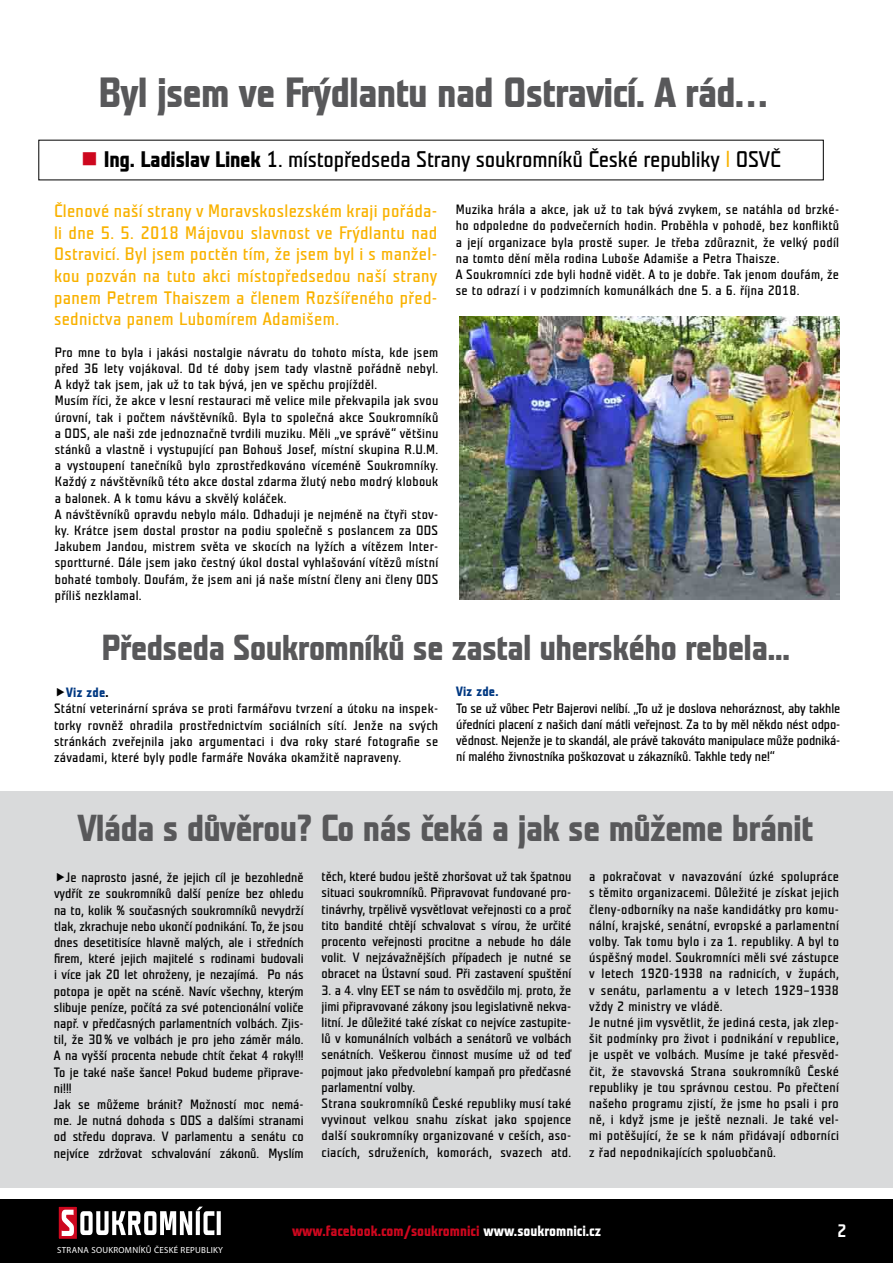
<style>
.page{position:relative;width:893px;height:1263px;background:#fff}
.page>*{position:absolute;margin:0;border:0;box-sizing:border-box;transform-origin:0 0}
.t1{font:700 42px "Teuton Normal CE";letter-spacing:-.02em;color:#58585a}
.t2{font:700 37.5px "Teuton Normal CE";letter-spacing:-.02em;color:#58585a}
.t3{font:700 36px "Teuton Normal CE";letter-spacing:-.02em;color:#58585a}
.t4{font:22.5px "Teuton Normal CE";letter-spacing:-.01em;color:#000}
.t5{font:18px/21.6px "Teuton Normal CE";letter-spacing:.02em;color:#f9b200;text-align:justify}
.t6{font:18px "Teuton Fett";color:#fff}
.t7{font:700 15px "Teuton Normal CE";color:#cd071e}
.t8{font:13.5px/16.2px "Teuton Normal CE";letter-spacing:.02em;color:#000}
.t9{font:13.5px/16.2px "Teuton Normal CE";color:#000}
.t10{font:700 13.5px "Teuton Normal CE";letter-spacing:.02em;color:#003882}
.t11{font:8.85px "Myriad Pro";letter-spacing:.03em;color:#fff}
.s1{color:#cd071e}
.s2{font-weight:700}
.s3{font-family:"Norma Zlin Hxx CE";color:#f9b200}
.s4{font-weight:700;color:#003882}
.s5{color:#fff}
</style>
<div class="page">
<div style="left:0;top:792px;width:893px;height:396px;background:#d9dadb"></div>
<div style="left:0;top:1199px;width:893px;height:64px;background:#000"></div>
<div style="left:58px;top:1205px;width:20px;height:35px;background:#cd071e"></div>
<div style="left:56px;top:1204px;width:23px;height:37px;border:2px solid #000"></div>
<svg style="left:62px;top:1210px;width:12px;height:26px"></svg>
<svg style="left:80px;top:1206px;width:141px;height:29px"></svg>
<img style="left:459px;top:317px;width:380px;height:282px">
<h1 class="t1" style="left:99px;top:72px;width:671px">Byl jsem ve Frýdlantu nad Ostravicí. A rád…</h1>
<h3 class="t4" style="left:81px;top:148px;width:701px"><span class="s1">■</span> <span class="s2">Ing. Ladislav Linek</span> 1. místopředseda Strany soukromníků České republiky <span class="s3">|</span> OSVČ</h3>
<p class="t8" style="left:456px;top:202px;width:385px">Muzika hrála a akce, jak už to tak bývá zvykem, se natáhla od brzké&shy;ho odpoledne do podvečerních hodin. Proběhla v pohodě, bez konfliktů a její organizace byla prostě super. Je třeba zdůraznit, že velký podíl na tomto dění měla rodina Luboše Adamiše a Petra Thaisze.<br>A Soukromníci zde byli hodně vidět. A to je dobře. Tak jenom doufám, že se to odrazí i v podzimních komunálkách dne 5. a 6. října 2018.</p>
<p class="t5" style="left:54px;top:201px;width:385px">Členové naší strany v Moravskoslezském kraji pořáda&shy;li dne 5. 5. 2018 Májovou slavnost ve Frýdlantu nad Ostravicí. Byl jsem poctěn tím, že jsem byl i s manžel&shy;kou pozván na tuto akci místopředsedou naší strany panem Petrem Thaiszem a členem Rozšířeného před&shy;sednictva panem Lubomírem Adamišem.</p>
<p class="t8" style="left:55px;top:345px;width:385px">Pro mne to byla i jakási nostalgie návratu do tohoto místa, kde jsem před 36 lety vojákoval. Od té doby jsem tady vlastně pořádně nebyl.<br>A když tak jsem, jak už to tak bývá, jen ve spěchu projížděl.<br>Musím říci, že akce v lesní restauraci mě velice mile překvapila jak svou úrovní, tak i počtem návštěvníků. Byla to společná akce Soukromníků a ODS, ale naši zde jednoznačně tvrdili muziku. Měli „ve správě“ většinu stánků a vlastně i vystupující pan Bohouš Josef, místní skupina R.U.M. a vystoupení tanečníků bylo zprostředkováno víceméně Soukromníky.<br>Každý z návštěvníků této akce dostal zdarma žlutý nebo modrý klobouk a balonek. A k tomu kávu a skvělý koláček.<br>A návštěvníků opravdu nebylo málo. Odhaduji je nejméně na čtyři stov&shy;ky. Krátce jsem dostal prostor na podiu společně s poslancem za ODS Jakubem Jandou, mistrem světa ve skocích na lyžích a vítězem Inter&shy;sportturné. Dále jsem jako čestný úkol dostal vyhlašování vítězů místní bohaté tomboly. Doufám, že jsem ani já naše místní členy ani členy ODS příliš nezklamal.</p>
<h3 class="t3" style="left:102px;top:629px;width:690px">Předseda Soukromníků se zastal uherského rebela...</h3>
<p class="t8" style="left:54px;top:685px;width:386px;text-indent:12px"><span class="s4">Viz zde</span><span class="s2">.<br></span>Státní veterinární správa se proti farmářovu tvrzení a útoku na inspek&shy;torky rovněž ohradila prostřednictvím sociálních sítí. Jenže na svých stránkách zveřejnila jako argumentaci i dva roky staré fotografie se závadami, které byly podle farmáře Nováka okamžitě napraveny.</p>
<p class="t10" style="left:456px;top:685px;width:44px">Viz zde.</p>
<p class="t8" style="left:456px;top:700px;width:386px;text-align:justify">To se už vůbec Petr Bajerovi nelíbí. „To už je doslova nehoráznost, aby takhle úředníci placení z našich daní mátli veřejnost. Za to by měl někdo nést odpo&shy;vědnost. Nejenže je to skandál, ale právě takováto manipulace může podniká&shy;ní malého živnostníka poškozovat u zákazníků. Takhle tedy ne!“</p>
<h2 class="t2" style="left:78px;top:809px;width:737px">Vláda s důvěrou? Co nás čeká a jak se můžeme bránit</h2>
<p class="t9" style="left:54px;top:870px;width:251px;text-indent:12px">Je naprosto jasné, že jejich cíl je bezohledně vydřít ze soukromníků další peníze bez ohledu na to, kolik % současných soukromníků nevydrží tlak, zkrachuje nebo ukončí podnikání. To, že jsou dnes desetitisíce hlavně malých, ale i středních firem, které jejich majitelé s rodinami budovali i více jak 20 let ohroženy, je nezajímá. Po nás potopa je opět na scéně. Navíc všechny, kterým slibuje peníze, počítá za své potencionální voliče např. v předčasných parlamentních volbách. Zjis&shy;til, že 30% ve volbách je pro jeho záměr málo.<br>A na vyšší procenta nebude chtít čekat 4 roky!!!<br>To je také naše šance! Pokud budeme připrave&shy;ni!!!<br>Jak se můžeme bránit? Možností moc nemá&shy;me. Je nutná dohoda s ODS a dalšími stranami od středu doprava. V parlamentu a senátu co nejvíce zdržovat schvalování zákonů. Myslím</p>
<p class="t8" style="left:322px;top:869px;width:251px;text-align:justify">těch, které budou ještě zhoršovat už tak špatnou situaci soukromníků. Připravovat fundované pro&shy;tinávrhy, trpělivě vysvětlovat veřejnosti co a proč tito bandité chtějí schvalovat s vírou, že určité procento veřejnosti procitne a nebude ho dále volit. V nejzávažnějších případech je nutné se obracet na Ústavní soud. Při zastavení spuštění</p>
<p class="t9" style="left:322px;top:982px;width:251px">3. a 4. vlny EET se nám to osvědčilo mj. proto, že jimi připravované zákony jsou legislativně nekva&shy;litní. Je důležité také získat co nejvíce zastupite&shy;lů v komunálních volbách a senátorů ve volbách senátních. Veškerou činnost musíme už od teď pojmout jako předvolební kampaň pro předčasné parlamentní volby.<br>Strana soukromníků České republiky musí také vyvinout velkou snahu získat jako spojence další soukromníky organizované v ceších, aso&shy;ciacích, sdruženích, komorách, svazech atd.</p>
<p class="t8" style="left:589px;top:869px;width:251px">a pokračovat v navazování úzké spolupráce s těmito organizacemi. Důležité je získat jejich členy-odborníky na naše kandidátky pro komu&shy;nální, krajské, senátní, evropské a parlamentní volby. Tak tomu bylo i za 1. republiky. A byl to úspěšný model. Soukromníci měli své zástupce v letech 1920-1938 na radnicích, v župách, v senátu, parlamentu a v letech 1929–1938 vždy 2 ministry ve vládě.<br>Je nutné jim vysvětlit, že jediná cesta, jak zlep&shy;šit podmínky pro život i podnikání v republice, je uspět ve volbách. Musíme je také přesvěd&shy;čit, že stavovská Strana soukromníků České republiky je tou správnou cestou. Po přečtení našeho programu zjistí, že jsme ho psali i pro ně, i když jsme je ještě neznali. Je také vel&shy;mi potěšující, že se k nám přidávají odborníci z řad nepodnikajících spoluobčanů.</p>
<p class="t11" style="left:57px;top:1245px;width:167px">STRANA SOUKROMNÍKŮ ČESKÉ REPUBLIKY</p>
<p class="t7" style="left:292px;top:1223px;width:310px">www.facebook.com/soukromnici <span class="s5">www.soukromnici.cz</span></p>
<h3 class="t6" style="left:837px;top:1222px;width:11px">2</h3>
</div>
